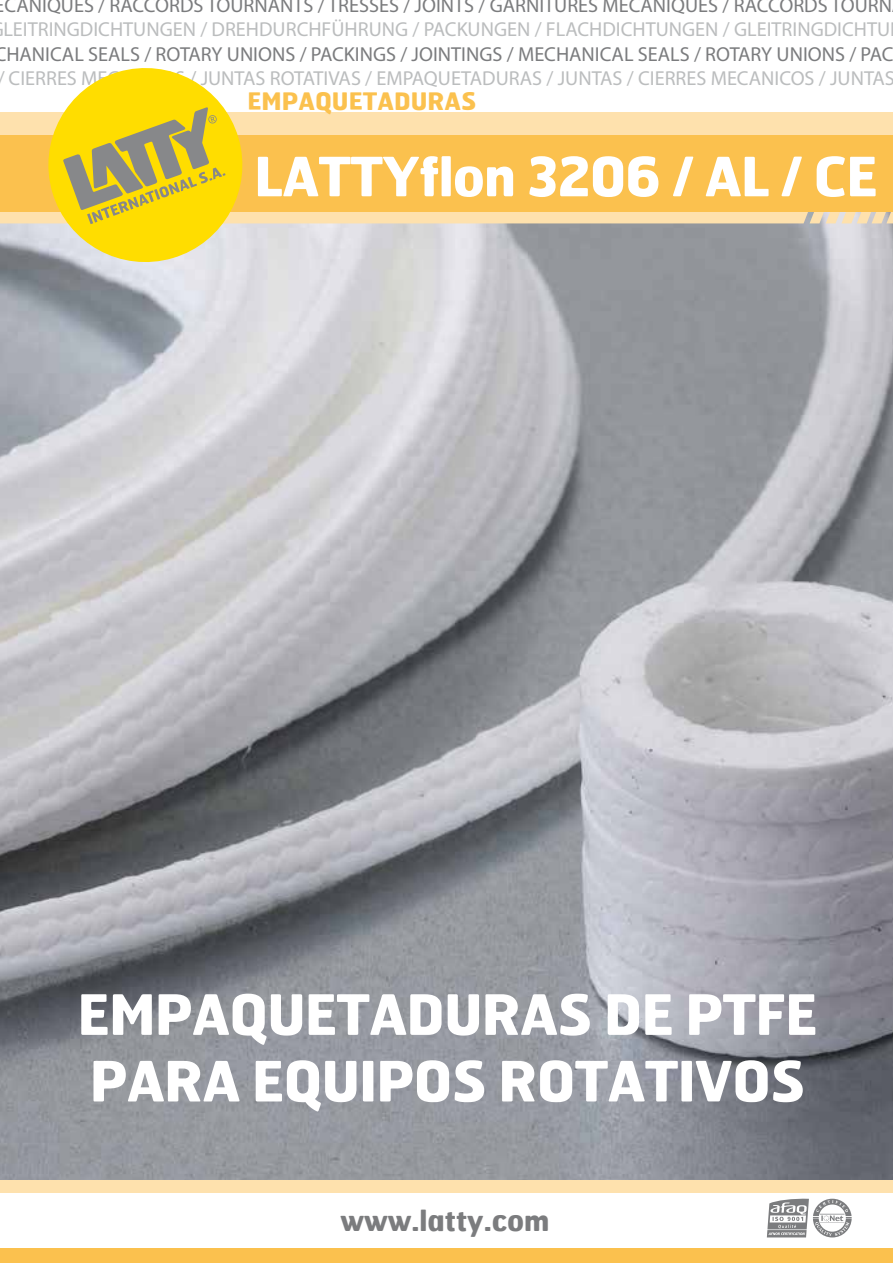
<style>
.page{position:relative;width:893px;height:1263px;background:#fff}
.page>*{position:absolute;margin:0;border:0;box-sizing:border-box;transform-origin:0 0}
.t1{font:700 55.5px/66.6px "Hermes";letter-spacing:-.02em;color:#fff}
.t2{font:700 54px "Hermes";letter-spacing:-.02em;color:#fff}
.t3{font:700 28.5px "Hermes";color:#7b7c7e}
.t4{font:700 24px "Hermes";color:#fbc14e}
.t5{font:20.25px "Myriad Pro";color:#bbbdbe}
.t6{font:20.25px "Myriad Pro";color:#7b7c7e}
</style>
<div class="page">
<img style="left:0;top:224px;width:893px;height:956px">
<div style="left:0;top:1180px;width:893px;height:13px;background:#fee1ad"></div>
<div style="left:0;top:1249px;width:893px;height:14px;background:#fbc14e"></div>
<svg style="left:767px;top:1198px;width:85px;height:39px"></svg>
<svg style="left:37px;top:68px;width:216px;height:205px"></svg>
<svg style="left:0;top:107px;width:893px;height:117px;background:#f4ca64"></svg>
<p class="t6" style="left:-5px;top:-7px;width:899px">ECANIQUES / RACCORDS TOURNANTS / TRESSES / JOINTS / GARNITURES MECANIQUES / RACCORDS TOURN</p>
<p class="t5" style="left:3px;top:17px;width:888px">LEITRINGDICHTUNGEN / DREHDURCHFÜHRUNG / PACKUNGEN / FLACHDICHTUNGEN / GLEITRINGDICHTU</p>
<p class="t6" style="left:-5px;top:41px;width:900px">CHANICAL SEALS / ROTARY UNIONS / PACKINGS / JOINTINGS / MECHANICAL SEALS / ROTARY UNIONS / PAC</p>
<p class="t5" style="left:-3px;top:66px;width:899px">/ CIERRES MECANICOS / JUNTAS ROTATIVAS / EMPAQUETADURAS / JUNTAS / CIERRES MECANICOS / JUNTAS</p>
<p class="t4" style="left:247px;top:85px;width:231px">EMPAQUETADURAS</p>
<h2 class="t2" style="left:254px;top:141px;width:625px">LATTYflon 3206 / AL / CE</h2>
<h1 class="t1" style="left:77px;top:979px;width:742px">EMPAQUETADURAS DE PTFE<br>PARA EQUIPOS ROTATIVOS</h1>
<h3 class="t3" style="left:340px;top:1202px;width:211px">www.latty.com</h3>
</div>
